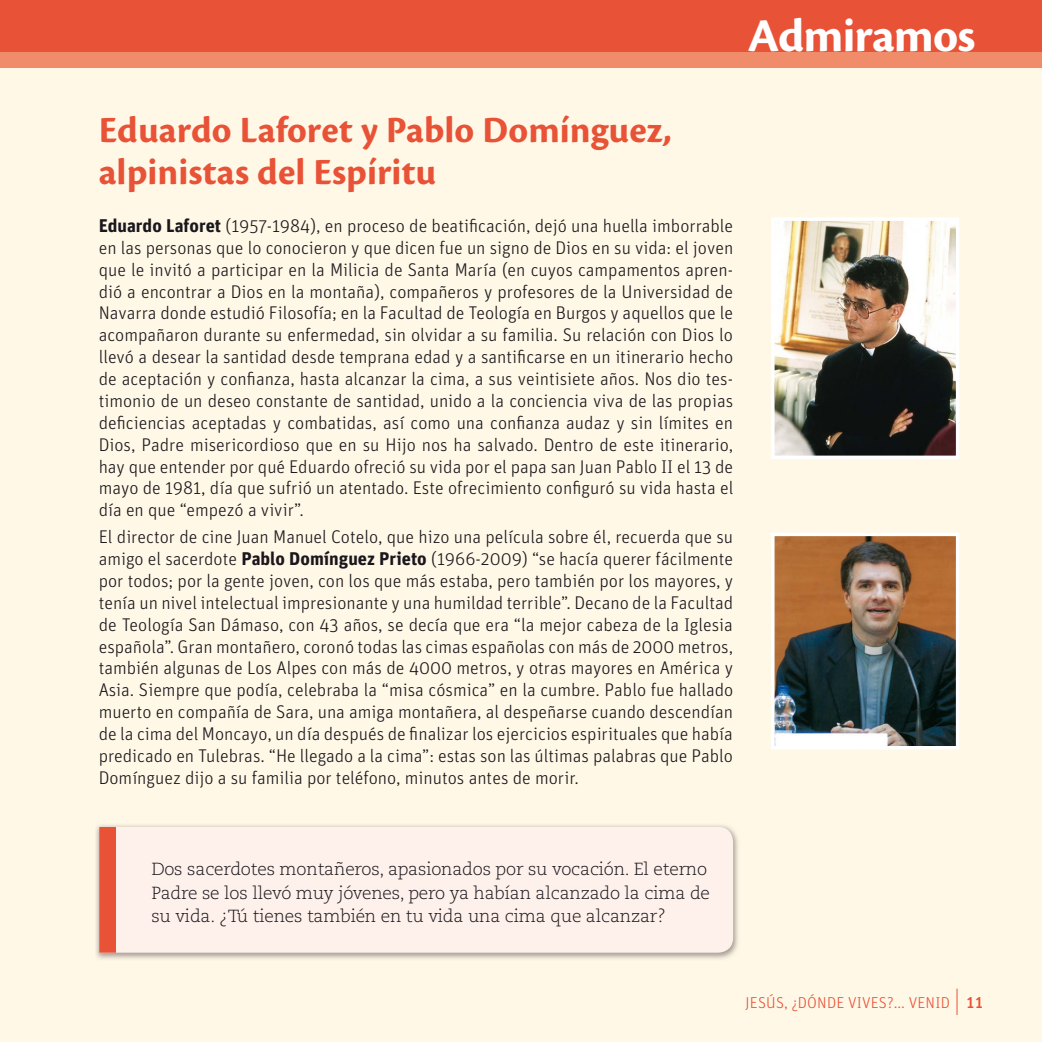
<style>
.page{position:relative;width:1042px;height:1042px;background:#fff}
.page>*{position:absolute;margin:0;border:0;box-sizing:border-box;transform-origin:0 0}
.t1{font:700 49px "Cronos Pro";letter-spacing:-.02em;color:#fff}
.t2{font:700 38.5px/42px "Cronos Pro";color:#e85236}
.t3{font:300 18.38px/21.9px "Unit Pro";color:#1a171c;text-align:justify}
.t4{font:300 17.5px/23.6px "Caecilia LT Std";letter-spacing:-.01em;color:#1a171c}
.t5{font:300 15.75px "Unit Pro";letter-spacing:.01em;color:#e85236}
.s1{font-weight:700}
.s2{font-weight:500}
</style>
<div class="page">
<div style="left:0;top:33px;width:1042px;height:1009px;background:#fff8e7"></div>
<div style="left:0;top:39px;width:1042px;height:29px;background:#f08c6a"></div>
<div style="left:0;top:0;width:1042px;height:52px;background:#e85236"></div>
<svg style="left:956px;top:988px;width:1px;height:27px"></svg>
<img style="left:96px;top:825px;width:642px;height:134px">
<svg style="left:116px;top:827px;width:617px;height:125px"></svg>
<div style="left:99px;top:827px;width:17px;height:125px;background:#e85236"></div>
<img style="left:776px;top:222px;width:178px;height:232px">
<div style="left:771px;top:217px;width:188px;height:242px;border:4px solid #fff"></div>
<img style="left:776px;top:538px;width:178px;height:206px">
<div style="left:771px;top:533px;width:188px;height:216px;border:4px solid #fff"></div>
<h1 class="t1" style="left:748px;top:17px;width:229px">Admiramos</h1>
<h2 class="t2" style="left:99px;top:112px;width:575px">Eduardo Laforet y Pablo Domínguez, alpinistas del Espíritu</h2>
<p class="t3" style="left:99px;top:216px;width:636px"><span class="s1">Eduardo Laforet</span> (1957-1984), en proceso de beatificación, dejó una huella imborrable en las personas que lo conocieron y que dicen fue un signo de Dios en su vida: el joven que le invitó a participar en la Milicia de Santa María (en cuyos campamentos apren&shy;dió a encontrar a Dios en la montaña), compañeros y profesores de la Universidad de Navarra donde estudió Filosofía; en la Facultad de Teología en Burgos y aquellos que le acompañaron durante su enfermedad, sin olvidar a su familia. Su relación con Dios lo llevó a desear la santidad desde temprana edad y a santificarse en un itinerario hecho de aceptación y confianza, hasta alcanzar la cima, a sus veintisiete años. Nos dio tes&shy;timonio de un deseo constante de santidad, unido a la conciencia viva de las propias deficiencias aceptadas y combatidas, así como una confianza audaz y sin límites en Dios, Padre misericordioso que en su Hijo nos ha salvado. Dentro de este itinerario, hay que entender por qué Eduardo ofreció su vida por el papa san Juan Pablo II el 13 de mayo de 1981, día que sufrió un atentado. Este ofrecimiento configuró su vida hasta el día en que “empezó a vivir”.</p>
<p class="t3" style="left:99px;top:527px;width:636px">El director de cine Juan Manuel Cotelo, que hizo una película sobre él, recuerda que su amigo el sacerdote <span class="s1">Pablo Domínguez Prieto</span> (1966-2009) “se hacía querer fácilmente por todos; por la gente joven, con los que más estaba, pero también por los mayores, y tenía un nivel intelectual impresionante y una humildad terrible”. Decano de la Facultad de Teología San Dámaso, con 43 años, se decía que era “la mejor cabeza de la Iglesia española”. Gran montañero, coronó todas las cimas españolas con más de 2000 metros, también algunas de Los Alpes con más de 4000 metros, y otras mayores en América y Asia. Siempre que podía, celebraba la “misa cósmica” en la cumbre. Pablo fue hallado muerto en compañía de Sara, una amiga montañera, al despeñarse cuando descendían de la cima del Moncayo, un día después de finalizar los ejercicios espirituales que había predicado en Tulebras. “He llegado a la cima”: estas son las últimas palabras que Pablo Domínguez dijo a su familia por teléfono, minutos antes de morir.</p>
<p class="t4" style="left:151px;top:859px;width:560px">Dos sacerdotes montañeros, apasionados por su vocación. El eterno<br>Padre se los llevó muy jóvenes, pero ya habían alcanzado la cima de su vida. ¿Tú tienes también en tu vida una cima que alcanzar?</p>
<p class="t5" style="left:745px;top:997px;width:239px">JESÚS, ¿DÓNDE VIVES?... VENID <span class="s2">11</span></p>
</div>
